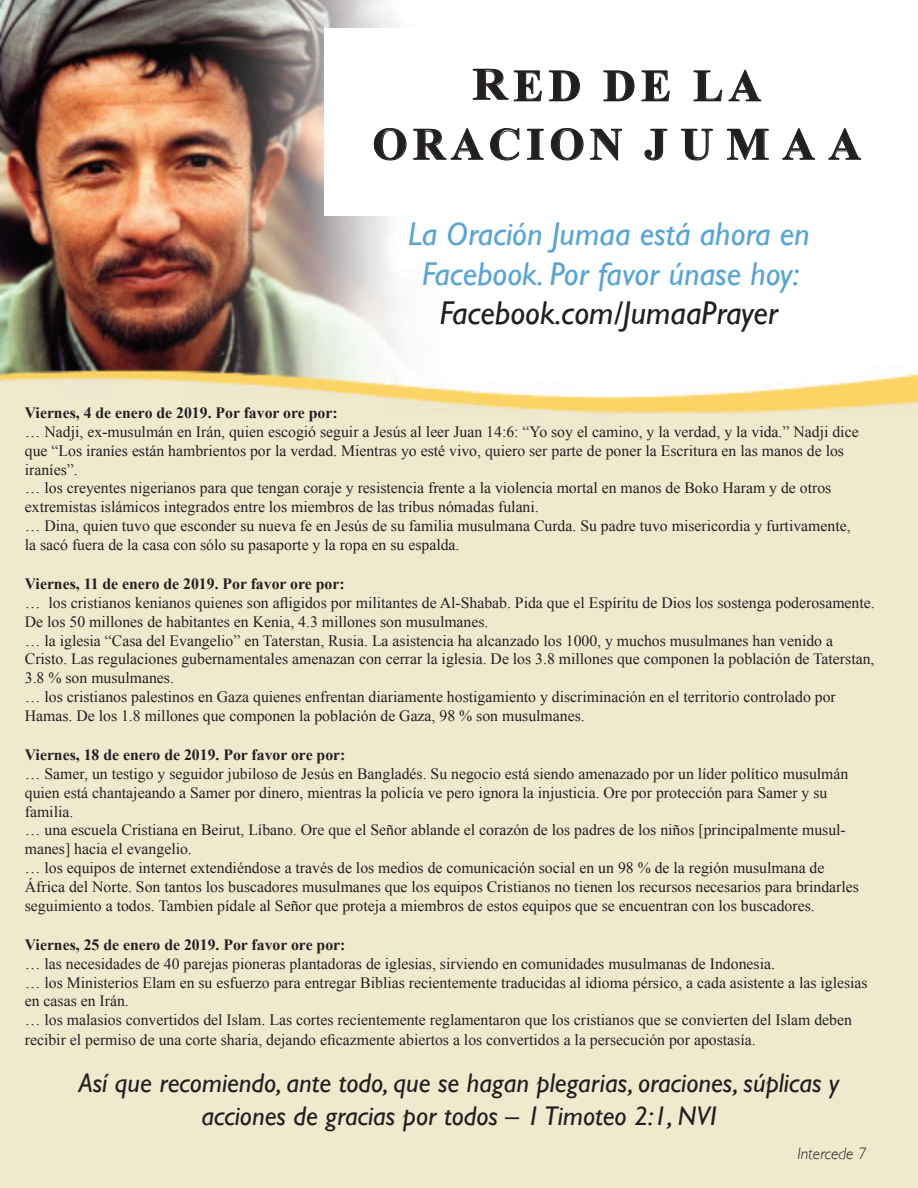
<style>
.page{position:relative;width:918px;height:1188px;background:#fff}
.page>*{position:absolute;margin:0;border:0;box-sizing:border-box;transform-origin:0 0}
.t1{font:700 45px "Times New Roman";letter-spacing:.12em;color:#231f20}
.t2{font:700 45px "Times New Roman";letter-spacing:.12em;color:#231f20;scale:1.08 1}
.t3{font:italic 33px "Gill Sans";color:#58a5d5}
.t4{font:italic 33px "Gill Sans";color:#231f20}
.t5{font:italic 27px/32.4px "Gill Sans";color:#231f20;text-align:center}
.t6{font:italic 300 16.5px "Gill Sans";color:#231f20}
.t7{font:15.75px/18.9px "Times New Roman";color:#231f20}
.t8{font:700 15.75px "Times New Roman";color:#231f20}
</style>
<div class="page">
<img style="left:0;top:0;width:918px;height:1188px">
<div style="left:324px;top:28px;width:583px;height:188px;background:#fff"></div>
<svg style="left:473px;top:69px;width:69px;height:33px"></svg>
<svg style="left:549px;top:70px;width:31px;height:32px"></svg>
<svg style="left:603px;top:70px;width:32px;height:32px"></svg>
<svg style="left:641px;top:70px;width:29px;height:32px"></svg>
<svg style="left:693px;top:69px;width:68px;height:33px"></svg>
<svg style="left:374px;top:129px;width:33px;height:32px"></svg>
<svg style="left:413px;top:128px;width:71px;height:32px"></svg>
<svg style="left:490px;top:128px;width:30px;height:33px"></svg>
<svg style="left:527px;top:129px;width:17px;height:31px"></svg>
<svg style="left:551px;top:129px;width:33px;height:32px"></svg>
<svg style="left:590px;top:129px;width:32px;height:32px"></svg>
<svg style="left:644px;top:129px;width:24px;height:32px"></svg>
<svg style="left:681px;top:129px;width:32px;height:32px"></svg>
<svg style="left:727px;top:129px;width:42px;height:31px"></svg>
<svg style="left:782px;top:128px;width:33px;height:32px"></svg>
<svg style="left:828px;top:128px;width:33px;height:32px"></svg>
<p class="t2" style="left:472px;top:55px;width:269px">RED DE LA</p>
<p class="t1" style="left:373px;top:113px;width:490px">ORACION J U M A A</p>
<p class="t3" style="left:408px;top:215px;width:403px">La Oración Jumaa está ahora en</p>
<p class="t3" style="left:422px;top:255px;width:379px">Facebook. Por favor únase hoy:</p>
<p class="t4" style="left:440px;top:294px;width:340px">Facebook.com/JumaaPrayer</p>
<p class="t8" style="left:25px;top:402px;width:314px">Viernes, 4 de enero de 2019. Por favor ore por:</p>
<p class="t7" style="left:25px;top:422px;width:835px">… Nadji, ex-musulmán en Irán, quien escogió seguir a Jesús al leer Juan 14:6: “Yo soy el camino, y la verdad, y la vida.” Nadji dice que “Los iraníes están hambrientos por la verdad. Mientras yo esté vivo, quiero ser parte de poner la Escritura en las manos de los iraníes”.</p>
<p class="t7" style="left:25px;top:478px;width:808px">… los creyentes nigerianos para que tengan coraje y resistencia frente a la violencia mortal en manos de Boko Haram y de otros extremistas islámicos integrados entre los miembros de las tribus nómadas fulani.</p>
<p class="t7" style="left:25px;top:516px;width:827px">… Dina, quien tuvo que esconder su nueva fe en Jesús de su familia musulmana Curda. Su padre tuvo misericordia y furtivamente, la sacó fuera de la casa con sólo su pasaporte y la ropa en su espalda.</p>
<p class="t8" style="left:25px;top:573px;width:321px">Viernes, 11 de enero de 2019. Por favor ore por:</p>
<p class="t7" style="left:25px;top:593px;width:851px">… los cristianos kenianos quienes son afligidos por militantes de Al-Shabab. Pida que el Espíritu de Dios los sostenga poderosamente.<br>De los 50 millones de habitantes en Kenia, 4.3 millones son musulmanes.</p>
<p class="t7" style="left:25px;top:631px;width:851px">… la iglesia “Casa del Evangelio” en Taterstan, Rusia. La asistencia ha alcanzado los 1000, y muchos musulmanes han venido a<br>Cristo. Las regulaciones gubernamentales amenazan con cerrar la iglesia. De los 3.8 millones que componen la población de Taterstan,<br>3.8 % son musulmanes.</p>
<p class="t7" style="left:25px;top:687px;width:812px">… los cristianos palestinos en Gaza quienes enfrentan diariamente hostigamiento y discriminación en el territorio controlado por<br>Hamas. De los 1.8 millones que componen la población de Gaza, 98 % son musulmanes.</p>
<p class="t8" style="left:25px;top:744px;width:322px">Viernes, 18 de enero de 2019. Por favor ore por:</p>
<p class="t7" style="left:25px;top:764px;width:825px">… Samer, un testigo y seguidor jubiloso de Jesús en Bangladés. Su negocio está siendo amenazado por un líder político musulmán quien está chantajeando a Samer por dinero, mientras la policía ve pero ignora la injusticia. Ore por protección para Samer y su familia.</p>
<p class="t7" style="left:25px;top:820px;width:822px">… una escuela Cristiana en Beirut, Líbano. Ore que el Señor ablande el corazón de los padres de los niños [principalmente musul&shy;manes] hacia el evangelio.</p>
<p class="t7" style="left:25px;top:858px;width:836px">… los equipos de internet extendiéndose a través de los medios de comunicación social en un 98 % de la región musulmana de<br>África del Norte. Son tantos los buscadores musulmanes que los equipos Cristianos no tienen los recursos necesarios para brindarles seguimiento a todos. Tambien pídale al Señor que proteja a miembros de estos equipos que se encuentran con los buscadores.</p>
<p class="t8" style="left:25px;top:934px;width:322px">Viernes, 25 de enero de 2019. Por favor ore por:</p>
<p class="t7" style="left:25px;top:954px;width:752px">… las necesidades de 40 parejas pioneras plantadoras de iglesias, sirviendo en comunidades musulmanas de Indonesia.</p>
<p class="t7" style="left:25px;top:973px;width:844px">… los Ministerios Elam en su esfuerzo para entregar Biblias recientemente traducidas al idioma pérsico, a cada asistente a las iglesias en casas en Irán.</p>
<p class="t7" style="left:25px;top:1010px;width:829px;line-height:19.8px">… los malasios convertidos del Islam. Las cortes recientemente reglamentaron que los cristianos que se convierten del Islam deben recibir el permiso de una corte sharia, dejando eficazmente abiertos a los convertidos a la persecución por apostasía.</p>
<p class="t5" style="left:79px;top:1067px;width:762px">Así que recomiendo, ante todo, que se hagan plegarias, oraciones, súplicas y acciones de gracias por todos – 1 Timoteo 2:1, NVI</p>
<p class="t6" style="left:797px;top:1144px;width:71px">Intercede 7</p>
</div>
